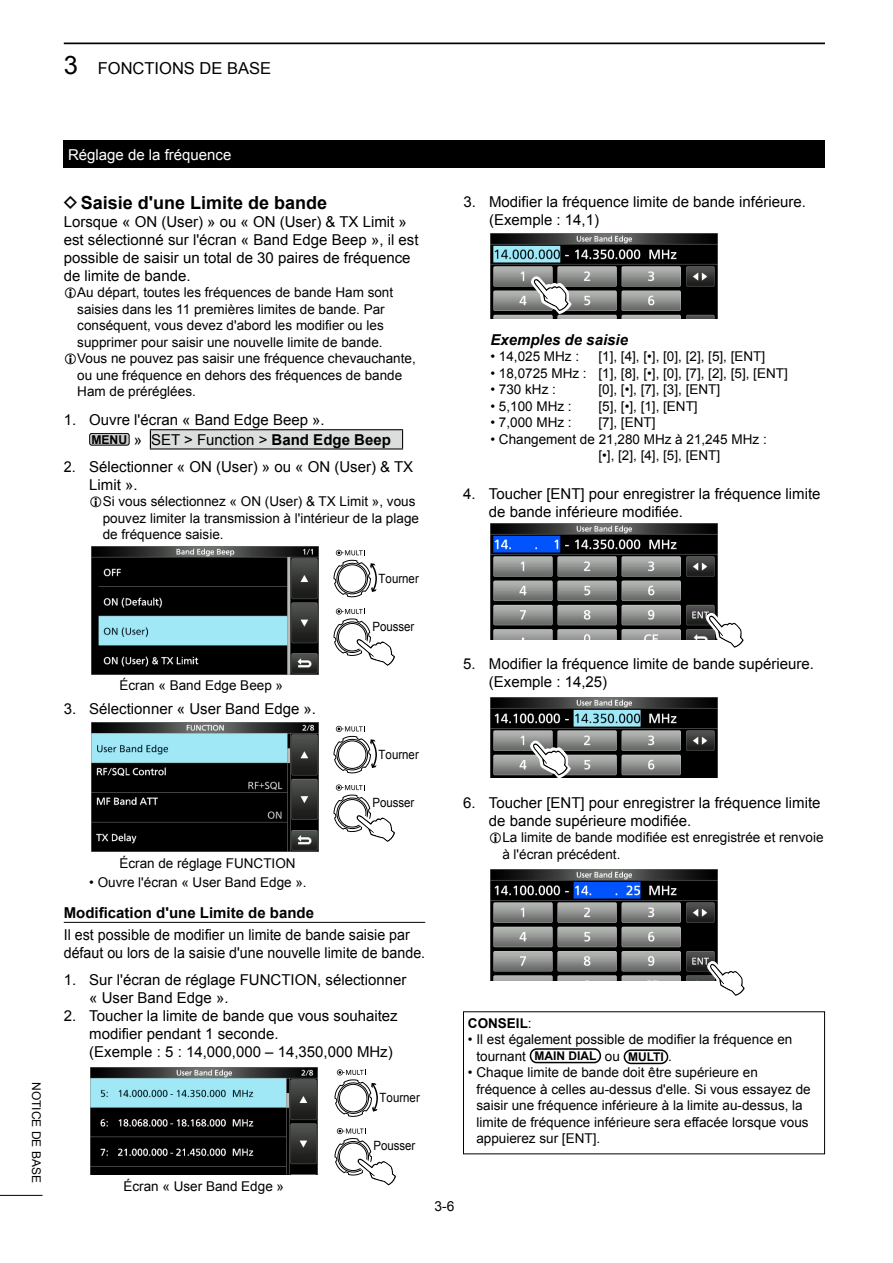
<style>
.page{position:relative;width:893px;height:1263px;background:#fff}
.page>*{position:absolute;margin:0;border:0;box-sizing:border-box;transform-origin:0 0}
.t1{font:700 18px "Arial";color:#000}
.t2{font:16.5px "Arial";color:#000}
.t3{font:15px/18px "Arial";color:#000}
.t4{font:15px/18px "Arial";color:#000;scale:.95 1}
.t5{font:15px/18px "Arial";color:#000;scale:.96 1}
.t6{font:700 15px "Arial";color:#000}
.t7{font:15px "Arial";color:#fff}
.t8{font:italic 700 15px "Arial";color:#000}
.t9{font:13.8px "Arial";color:#000}
.t10{font:13.5px/16.5px "Arial";color:#000}
.t11{font:700 13.5px "Arial";color:#000}
.t12{font:12.75px "Arial";color:#000;scale:.9 1}
.t13{font:700 12px "Arial";color:#000}
.t14{font:12px "Arial";color:#000}
.s1{font-size:25.5px}
.s2{font-family:"Product Font";font-weight:400}
.s3{font-weight:700;font-size:12.15px}
.s4{font-weight:700}
.s5{font-weight:400}
.s6{font-weight:400;font-size:13.5px}
</style>
<div class="page">
<hr style="left:64px;top:43px;width:761px;height:1px;background:#000">
<hr style="left:0;top:1195px;width:43px;height:1px;background:#000">
<div style="left:64px;top:140px;width:761px;height:28px;background:#000"></div>
<div style="left:150px;top:430px;width:253px;height:19px;background:#dcdddd"></div>
<hr style="left:150px;top:429px;width:253px;height:1px;background:#000">
<hr style="left:150px;top:448px;width:253px;height:1px;background:#000">
<svg style="left:402px;top:430px;width:1px;height:18px"></svg>
<svg style="left:150px;top:430px;width:1px;height:18px"></svg>
<div style="left:90px;top:433px;width:39px;height:12px;background:#c9caca;border-radius:2px"></div>
<div style="left:89px;top:433px;width:41px;height:12px;border:1px solid #000;border-radius:2px"></div>
<img style="left:92px;top:546px;width:227px;height:129px">
<img style="left:92px;top:723px;width:227px;height:128px">
<svg style="left:333px;top:550px;width:44px;height:47px"></svg>
<svg style="left:333px;top:608px;width:62px;height:58px"></svg>
<svg style="left:333px;top:726px;width:44px;height:48px"></svg>
<svg style="left:333px;top:784px;width:62px;height:58px"></svg>
<hr style="left:64px;top:922px;width:361px;height:1px;background:#000">
<svg style="left:334px;top:1069px;width:44px;height:48px"></svg>
<svg style="left:334px;top:1128px;width:62px;height:58px"></svg>
<img style="left:490px;top:233px;width:227px;height:86px">
<svg style="left:532px;top:274px;width:41px;height:41px"></svg>
<img style="left:490px;top:523px;width:227px;height:117px">
<svg style="left:707px;top:611px;width:37px;height:37px"></svg>
<div style="left:530px;top:1048px;width:71px;height:15px;border:2px solid #000;border-radius:6px"></div>
<div style="left:624px;top:1049px;width:44px;height:15px;border:2px solid #000;border-radius:7px"></div>
<img style="left:490px;top:697px;width:227px;height:81px">
<svg style="left:531px;top:739px;width:41px;height:39px"></svg>
<img style="left:491px;top:869px;width:227px;height:111px">
<svg style="left:708px;top:959px;width:37px;height:37px"></svg>
<img style="left:91px;top:1067px;width:227px;height:107px">
<p class="t2" style="left:64px;top:58px;width:209px"><span class="s1">3</span> FONCTIONS DE BASE</p>
<p class="t14" style="left:44px;top:1082px;width:102px;rotate:90deg">NOTICE DE BASE</p>
<p class="t7" style="left:68px;top:145px;width:165px">Réglage de la fréquence</p>
<h1 class="t1" style="left:64px;top:191px;width:265px"><span class="s2">D</span> Saisie d'une Limite de bande</h1>
<p class="t3" style="left:64px;top:213px;width:356px">Lorsque « ON (User) » ou « ON (User) &amp; TX Limit » est sélectionné sur l'écran « Band Edge Beep », il est possible de saisir un total de 30 paires de fréquence de limite de bande.</p>
<p class="t10" style="left:77px;top:285px;width:340px">Au départ, toutes les fréquences de bande Ham sont saisies dans les 11 premières limites de bande. Par conséquent, vous devez d'abord les modifier ou les supprimer pour saisir une nouvelle limite de bande.<br>Vous ne pouvez pas saisir une fréquence chevauchante, ou une fréquence en dehors des fréquences de bande Ham de préréglées.</p>
<p class="t3" style="left:91px;top:410px;width:301px;line-height:19.8px;text-indent:-28px">1. Ouvre l'écran « Band Edge Beep ».<br><span class="s3">MENU</span> » SET &gt; Function &gt; <span class="s4">Band Edge Beep</span></p>
<p class="t5" style="left:89px;top:458px;width:339px;text-indent:-26px">2. Sélectionner « ON (User) » ou « ON (User) &amp; TX<br>Limit ».</p>
<p class="t10" style="left:103px;top:493px;width:318px">Si vous sélectionnez « ON (User) &amp; TX Limit », vous pouvez limiter la transmission à l'intérieur de la plage de fréquence saisie.</p>
<p class="t10" style="left:119px;top:677px;width:165px">Écran « Band Edge Beep »</p>
<p class="t3" style="left:64px;top:700px;width:254px">3. Sélectionner « User Band Edge ».</p>
<p class="t12" style="left:379px;top:570px;width:46px">Tourner</p>
<p class="t12" style="left:372px;top:618px;width:48px">Pousser</p>
<p class="t3" style="left:489px;top:193px;width:318px;text-indent:-26px">3. Modifier la fréquence limite de bande inférieure. (Exemple : 14,1)</p>
<p class="t8" style="left:490px;top:329px;width:139px">Exemples de saisie</p>
<p class="t10" style="left:490px;top:348px;width:90px">• 14,025 MHz :</p>
<p class="t10" style="left:598px;top:348px;width:168px">[1], [4], [•], [0], [2], [5], [ENT]</p>
<p class="t10" style="left:490px;top:365px;width:299px">• 18,0725 MHz : [1], [8], [•], [0], [7], [2], [5], [ENT]</p>
<p class="t10" style="left:490px;top:381px;width:67px">• 730 kHz :</p>
<p class="t10" style="left:598px;top:381px;width:123px">[0], [•], [7], [3], [ENT]</p>
<p class="t10" style="left:490px;top:398px;width:83px">• 5,100 MHz :</p>
<p class="t10" style="left:598px;top:398px;width:101px">[5], [•], [1], [ENT]</p>
<p class="t10" style="left:490px;top:414px;width:83px">• 7,000 MHz :</p>
<p class="t10" style="left:598px;top:414px;width:59px">[7], [ENT]</p>
<p class="t10" style="left:598px;top:431px;width:170px;text-indent:-108px">• Changement de 21,280 MHz à 21,245 MHz : [•], [2], [4], [5], [ENT]</p>
<p class="t3" style="left:489px;top:485px;width:333px;text-indent:-26px">4. Toucher [ENT] pour enregistrer la fréquence limite de bande inférieure modifiée.</p>
<p class="t3" style="left:489px;top:655px;width:327px;text-indent:-26px">5. Modifier la fréquence limite de bande supérieure. (Exemple : 14,25)</p>
<p class="t12" style="left:379px;top:746px;width:46px">Tourner</p>
<p class="t12" style="left:372px;top:794px;width:48px">Pousser</p>
<p class="t10" style="left:119px;top:855px;width:178px">Écran de réglage FUNCTION</p>
<p class="t6" style="left:64px;top:902px;width:252px">Modification d'une Limite de bande</p>
<p class="t4" style="left:64px;top:926px;width:382px">Il est possible de modifier un limite de bande saisie par défaut ou lors de la saisie d'une nouvelle limite de bande.</p>
<p class="t3" style="left:89px;top:970px;width:319px;text-indent:-26px">1. Sur l'écran de réglage FUNCTION, sélectionner « User Band Edge ».</p>
<p class="t3" style="left:89px;top:1006px;width:310px;text-indent:-26px">2. Toucher la limite de bande que vous souhaitez modifier pendant 1 seconde.<br>(Exemple : 5 : 14,000,000 – 14,350,000 MHz)</p>
<p class="t12" style="left:380px;top:1089px;width:46px">Tourner</p>
<p class="t12" style="left:373px;top:1138px;width:48px">Pousser</p>
<p class="t10" style="left:89px;top:874px;width:219px">• Ouvre l'écran « User Band Edge ».</p>
<p class="t3" style="left:489px;top:794px;width:333px;text-indent:-26px">6. Toucher [ENT] pour enregistrer la fréquence limite de bande supérieure modifiée.</p>
<p class="t10" style="left:502px;top:829px;width:323px">La limite de bande modifiée est enregistrée et renvoie à l'écran précédent.</p>
<p class="t11" style="left:468px;top:1014px;width:65px">CONSEIL<span class="s5">:</span></p>
<p class="t10" style="left:468px;top:1031px;width:326px">• Il est également possible de modifier la fréquence en</p>
<p class="t13" style="left:476px;top:1048px;width:197px"><span class="s6">tournant</span> MAIN DIAL <span class="s6">ou</span> MULTI <span class="s6">.</span></p>
<p class="t10" style="left:476px;top:1064px;width:336px;text-indent:-8px">• Chaque limite de bande doit être supérieure en fréquence à celles au-dessus d'elle. Si vous essayez de saisir une fréquence inférieure à la limite au-dessus, la limite de fréquence inférieure sera effacée lorsque vous appuierez sur [ENT].</p>
<p class="t10" style="left:123px;top:1178px;width:162px">Écran « User Band Edge »</p>
<p class="t9" style="left:434px;top:1197px;width:21px">3-6</p>
</div>
